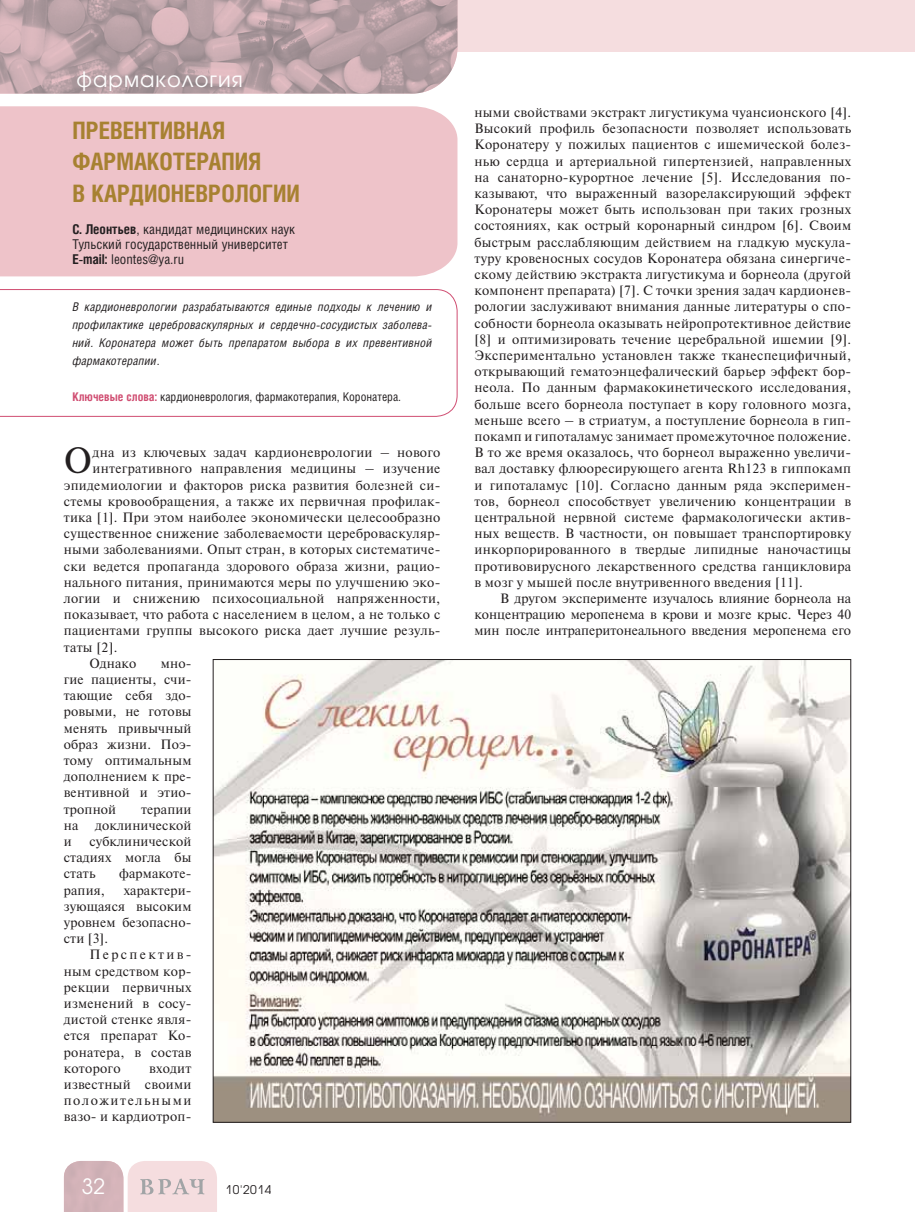
<style>
.page{position:relative;width:915px;height:1212px;background:#fff}
.page>*{position:absolute;margin:0;border:0;box-sizing:border-box;transform-origin:0 0}
.t1{font:36.6px "Newton C";color:#231f20}
.t2{font:700 24px/31.5px "Helios Cond";color:#a78131}
.t3{font:21px "Avant Garde Gothic C";letter-spacing:.05em;color:#fff}
.t4{font:13.5px/16.2px "Newton C";letter-spacing:.02em;color:#231f20;text-align:justify}
.t5{font:13.5px/15px "Helios Cond";color:#231f20}
.t6{font:italic 12px/18px "Helios Cond";letter-spacing:.015em;color:#231f20;text-align:justify}
.t7{font:12px "Helios Cond";color:#231f20}
.t8{font:12px "Avant Garde Gothic C";letter-spacing:.05em;color:#231f20}
.s1{font-weight:700}
.s2{font-weight:700;color:#d04e72}
</style>
<div class="page">
<div style="left:0;top:0;width:914px;height:51px;background:#f5dddf"></div>
<svg style="left:64px;top:1161px;width:153px;height:51px;background:#e4cccf"></svg>
<svg style="left:0;top:0;width:412px;height:94px;background:#bba2a7"></svg>
<img style="left:412px;top:0;width:45px;height:94px">
<img style="left:215px;top:661px;width:633px;height:460px">
<div style="left:0;top:106px;width:457px;height:170px;background:#eec3c9"></div>
<svg style="left:0;top:289px;width:457px;height:128px"></svg>
<h3 class="t3" style="left:77px;top:70px;width:168px">фармакология</h3>
<h2 class="t2" style="left:72px;top:117px;width:229px">ПРЕВЕНТИВНАЯ<br>ФАРМАКОТЕРАПИЯ<br>В КАРДИОНЕВРОЛОГИИ</h2>
<p class="t5" style="left:72px;top:223px;width:224px"><span class="s1">C. Леонтьев</span>, кандидат медицинских наук<br>Тульский государственный университет<br><span class="s1">E-mail:</span> leontes@ya.ru</p>
<p class="t6" style="left:72px;top:299px;width:361px">В кардионеврологии разрабатываются единые подходы к лечению и профилактике цереброваскулярных и сердечно-сосудистых заболева&shy;ний. Коронатера может быть препаратом выбора в их превентивной фармакотерапии.</p>
<p class="t7" style="left:72px;top:392px;width:330px"><span class="s2">Ключевые слова:</span> кардионеврология, фармакотерапия, Коронатера.</p>
<h1 class="t1" style="left:64px;top:447px;width:29px">О</h1>
<p class="t4" style="left:93px;top:446px;width:349px">дна из ключевых задач кардионеврологии – нового</p>
<p class="t4" style="left:93px;top:462px;width:349px">интегративного направления медицины – изучение</p>
<p class="t4" style="left:64px;top:478px;width:378px">эпидемиологии и факторов риска развития болезней си-</p>
<p class="t4" style="left:64px;top:494px;width:378px">стемы кровообращения, а также их первичная профилак-</p>
<p class="t4" style="left:64px;top:511px;width:378px">тика [1]. При этом наиболее экономически целесообразно</p>
<p class="t4" style="left:64px;top:527px;width:378px">существенное снижение заболеваемости цереброваскуляр-</p>
<p class="t4" style="left:64px;top:543px;width:378px">ными заболеваниями. Опыт стран, в которых систематиче-</p>
<p class="t4" style="left:64px;top:559px;width:378px">ски ведется пропаганда здорового образа жизни, рацио-</p>
<p class="t4" style="left:64px;top:575px;width:378px">нального питания, принимаются меры по улучшению эко-</p>
<p class="t4" style="left:64px;top:592px;width:378px">логии и снижению психосоциальной напряженности,</p>
<p class="t4" style="left:64px;top:608px;width:378px">показывает, что работа с населением в целом, а не только с</p>
<p class="t4" style="left:64px;top:624px;width:378px">пациентами группы высокого риска дает лучшие резуль-</p>
<p class="t4" style="left:64px;top:640px;width:55px">таты [2].</p>
<p class="t4" style="left:89px;top:656px;width:48px">Однако</p>
<p class="t4" style="left:64px;top:656px;width:129px;text-indent:97px">мно&shy;гие пациенты, счи&shy;тающие себя здо&shy;ровыми, не готовы менять привычный образ жизни. Поэ&shy;тому оптимальным дополнением к пре&shy;вентивной и этио&shy;тропной</p>
<p class="t4" style="left:64px;top:802px;width:129px;text-indent:77px">терапии на доклинической и</p>
<p class="t4" style="left:64px;top:835px;width:129px;text-indent:25px">субклинической стадиях могла бы стать</p>
<p class="t4" style="left:119px;top:867px;width:74px">фармакоте-</p>
<p class="t4" style="left:64px;top:883px;width:129px;text-indent:60px">характери&shy;зующаяся высоким уровнем безопасно&shy;сти [3].</p>
<p class="t4" style="left:64px;top:948px;width:129px;text-indent:26px">Перспектив&shy;ным средством кор&shy;рекции первичных изменений в сосу&shy;дистой стенке явля&shy;ется препарат Ко&shy;ронатера, в состав которого</p>
<p class="t4" style="left:64px;top:883px;width:43px">рапия,</p>
<p class="t4" style="left:64px;top:1061px;width:129px;text-indent:85px">входит известный своими положительными вазо- и кардиотроп-</p>
<h3 class="t3" style="left:82px;top:1177px;width:25px">32</h3>
<p class="t8" style="left:225px;top:1184px;width:47px">10'2014</p>
<p class="t4" style="left:474px;top:106px;width:378px">ными свойствами экстракт лигустикума чуансионского [4].<br>Высокий профиль безопасности позволяет использовать Коронатеру у пожилых пациентов с ишемической болез&shy;нью сердца и артериальной гипертензией, направленных на санаторно-курортное лечение [5]. Исследования по&shy;казывают, что выраженный вазорелаксирующий эффект Коронатеры может быть использован при таких грозных состояниях, как острый коронарный синдром [6]. Своим быстрым расслабляющим действием на гладкую мускула&shy;туру кровеносных сосудов Коронатера обязана синергиче&shy;скому действию экстракта лигустикума и борнеола (другой компонент препарата) [7]. С точки зрения задач кардионев&shy;рологии заслуживают внимания данные литературы о спо&shy;собности борнеола оказывать нейропротективное действие [8] и оптимизировать течение церебральной ишемии [9].<br>Экспериментально установлен также тканеспецифичный, открывающий гематоэнцефалический барьер эффект бор&shy;неола. По данным фармакокинетического исследования, больше всего борнеола поступает в кору головного мозга, меньше всего – в стриатум, а поступление борнеола в гип&shy;покамп и гипоталамус занимает промежуточное положение.<br>В то же время оказалось, что борнеол выраженно увеличи&shy;вал доставку флюоресирующего агента Rh123 в гиппокамп и гипоталамус [10]. Согласно данным ряда эксперимен&shy;тов, борнеол способствует увеличению концентрации в центральной нервной системе фармакологически актив&shy;ных веществ. В частности, он повышает транспортировку инкорпорированного в твердые липидные наночастицы противовирусного лекарственного средства ганцикловира в мозг у мышей после внутривенного введения [11].</p>
<p class="t4" style="left:474px;top:592px;width:378px;text-indent:26px">В другом эксперименте изучалось влияние борнеола на концентрацию меропенема в крови и мозге крыс. Через 40 мин после интраперитонеального введения меропенема его</p>
</div>
